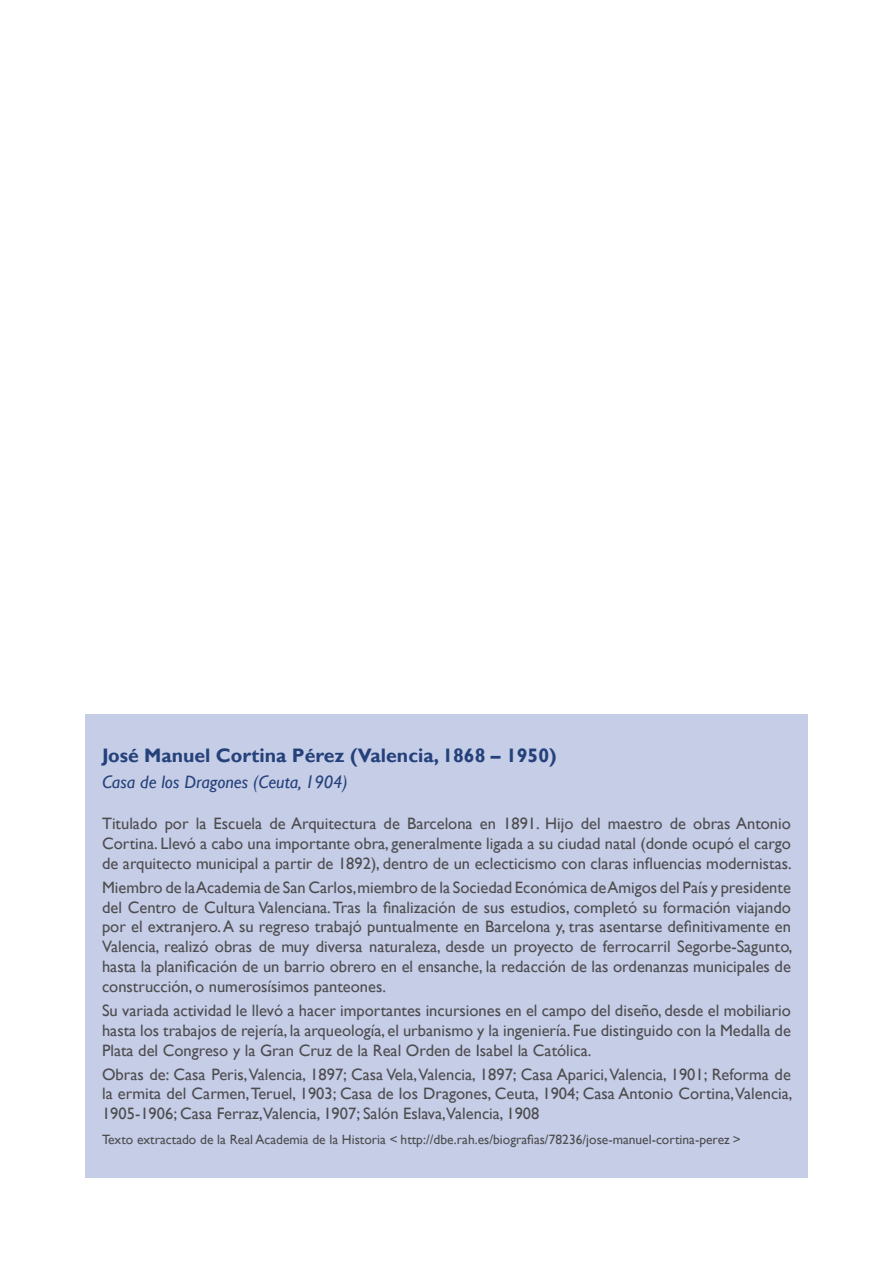
<style>
.page{position:relative;width:893px;height:1263px;background:#fff}
.page>*{position:absolute;margin:0;border:0;box-sizing:border-box;transform-origin:0 0}
.t1{font:700 19.5px "Gill Sans";color:#24417a}
.t2{font:italic 18px "Gill Sans";color:#24417a}
.t3{font:16.5px/19.8px "Gill Sans";color:#4d4d4f;text-align:justify}
.t4{font:13.5px "Gill Sans";color:#4d4d4f}
</style>
<div class="page">
<div style="left:85px;top:715px;width:723px;height:463px;background:#c6cde7"></div>
<p class="t1" style="left:102px;top:744px;width:456px">José Manuel Cortina Pérez (Valencia, 1868 – 1950)</p>
<p class="t2" style="left:102px;top:771px;width:247px">Casa de los Dragones (Ceuta, 1904)</p>
<p class="t3" style="left:102px;top:814px;width:691px">Titulado por la Escuela de Arquitectura de Barcelona en 1891. Hijo del maestro de obras Antonio Cortina. Llevó a cabo una importante obra, generalmente ligada a su ciudad natal (donde ocupó el cargo de arquitecto municipal a partir de 1892), dentro de un eclecticismo con claras influencias modernistas.</p>
<p class="t3" style="left:102px;top:878px;width:692px">Miembro de la Academia de San Carlos, miembro de la Sociedad Económica de Amigos del País y presidente del Centro de Cultura Valenciana. Tras la finalización de sus estudios, completó su formación viajando por el extranjero. A su regreso trabajó puntualmente en Barcelona y, tras asentarse definitivamente en Valencia, realizó obras de muy diversa naturaleza, desde un proyecto de ferrocarril Segorbe-Sagunto, hasta la planificación de un barrio obrero en el ensanche, la redacción de las ordenanzas municipales de construcción, o numerosísimos panteones.</p>
<p class="t3" style="left:102px;top:1001px;width:690px">Su variada actividad le llevó a hacer importantes incursiones en el campo del diseño, desde el mobiliario hasta los trabajos de rejería, la arqueología, el urbanismo y la ingeniería. Fue distinguido con la Medalla de Plata del Congreso y la Gran Cruz de la Real Orden de Isabel la Católica.</p>
<p class="t3" style="left:102px;top:1064px;width:692px">Obras de: Casa Peris, Valencia, 1897; Casa Vela, Valencia, 1897; Casa Aparici, Valencia, 1901; Reforma de la ermita del Carmen, Teruel, 1903; Casa de los Dragones, Ceuta, 1904; Casa Antonio Cortina, Valencia, 1905-1906; Casa Ferraz,Valencia, 1907; Salón Eslava,Valencia, 1908</p>
<p class="t4" style="left:102px;top:1131px;width:640px">Texto extractado de la Real Academia de la Historia &lt; http://dbe.rah.es/biografias/78236/jose-manuel-cortina-perez &gt;</p>
</div>
